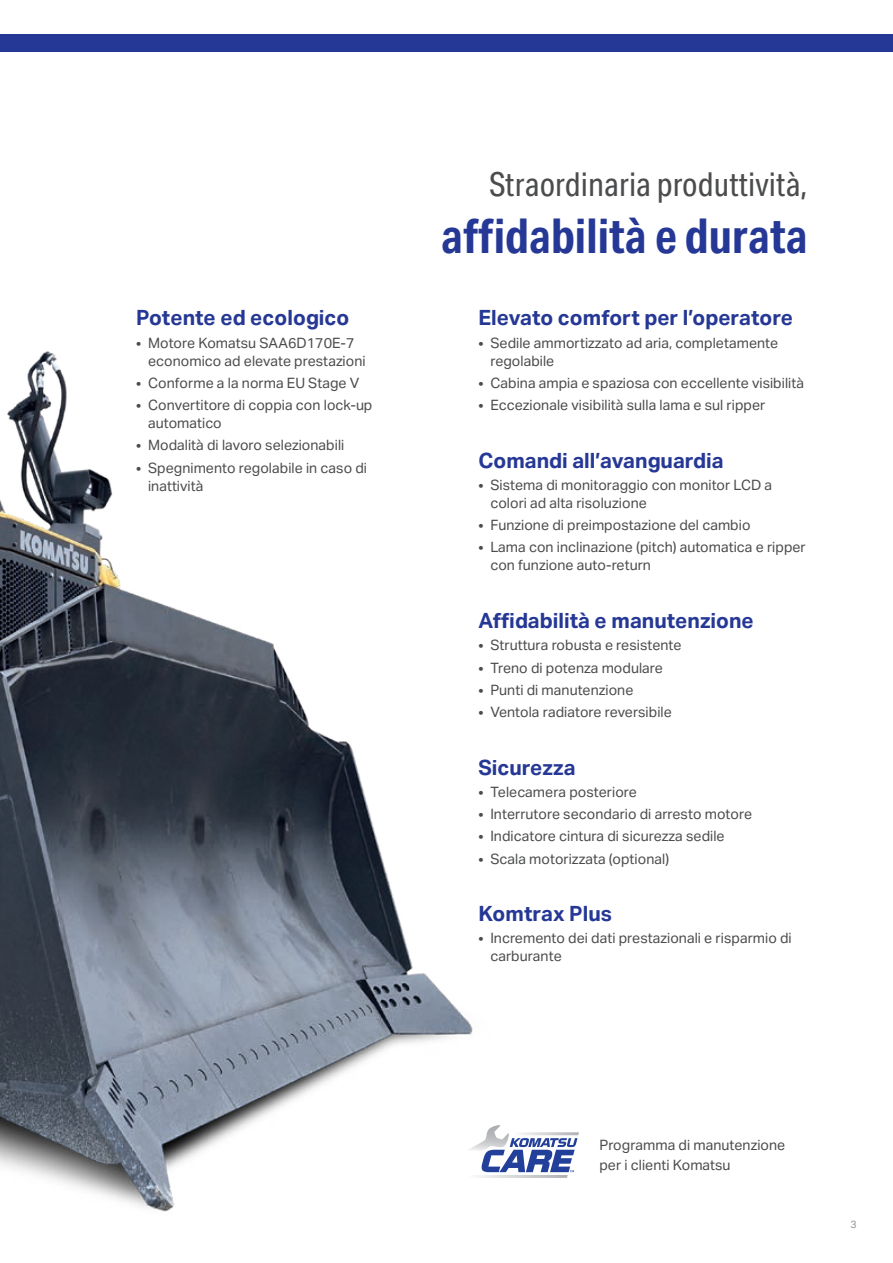
<style>
.page{position:relative;width:893px;height:1263px;background:#fff}
.page>*{position:absolute;margin:0;border:0;box-sizing:border-box;transform-origin:0 0}
.t1{font:700 48px "Aktiv Grotesk Cd";color:#263895}
.t2{font:33px "Aktiv Grotesk Cd";color:#4b4c4d}
.t3{font:700 21px "Aktiv Grotesk";color:#263895}
.t4{font:14.25px/18px "Aktiv Grotesk";color:#4b4c4d}
.t5{font:10.5px "Aktiv Grotesk";color:#939598}
</style>
<div class="page">
<svg style="left:497px;top:1125px;width:82px;height:53px"></svg>
<img style="left:0;top:351px;width:497px;height:861px">
<div style="left:0;top:34px;width:893px;height:17px;background:#263895"></div>
<h3 class="t3" style="left:136px;top:306px;width:215px">Potente ed ecologico</h3>
<p class="t4" style="left:148px;top:334px;width:219px;text-indent:-12px">• Motore Komatsu SAA6D170E-7 economico ad elevate prestazioni</p>
<p class="t4" style="left:136px;top:374px;width:225px">• Conforme a la norma EU Stage V</p>
<p class="t4" style="left:148px;top:396px;width:226px;text-indent:-12px">• Convertitore di coppia con lock-up automatico</p>
<p class="t4" style="left:136px;top:436px;width:210px">• Modalità di lavoro selezionabili</p>
<p class="t4" style="left:148px;top:459px;width:221px;text-indent:-12px">• Spegnimento regolabile in caso di inattività</p>
<h2 class="t2" style="left:489px;top:165px;width:320px">Straordinaria produttività,</h2>
<h1 class="t1" style="left:441px;top:208px;width:368px">affidabilità e durata</h1>
<h3 class="t3" style="left:478px;top:306px;width:316px">Elevato comfort per l’operatore</h3>
<p class="t4" style="left:490px;top:334px;width:289px;text-indent:-12px">• Sedile ammortizzato ad aria, completamente regolabile</p>
<p class="t4" style="left:478px;top:374px;width:327px">• Cabina ampia e spaziosa con eccellente visibilità</p>
<p class="t4" style="left:478px;top:396px;width:288px">• Eccezionale visibilità sulla lama e sul ripper</p>
<h3 class="t3" style="left:478px;top:448px;width:247px">Comandi all’avanguardia</h3>
<p class="t4" style="left:490px;top:476px;width:283px;text-indent:-12px">• Sistema di monitoraggio con monitor LCD a colori ad alta risoluzione</p>
<p class="t4" style="left:478px;top:516px;width:274px">• Funzione di preimpostazione del cambio</p>
<p class="t4" style="left:490px;top:539px;width:317px;text-indent:-12px">• Lama con inclinazione (pitch) automatica e ripper con funzione auto-return</p>
<h3 class="t3" style="left:478px;top:608px;width:277px">Affidabilità e manutenzione</h3>
<p class="t4" style="left:478px;top:636px;width:205px">• Struttura robusta e resistente</p>
<p class="t4" style="left:478px;top:659px;width:186px">• Treno di potenza modulare</p>
<p class="t4" style="left:478px;top:681px;width:157px">• Punti di manutenzione</p>
<p class="t4" style="left:478px;top:703px;width:195px">• Ventola radiatore reversibile</p>
<h3 class="t3" style="left:478px;top:755px;width:99px">Sicurezza</h3>
<p class="t4" style="left:478px;top:783px;width:160px">• Telecamera posteriore</p>
<p class="t4" style="left:478px;top:805px;width:275px">• Interrutore secondario di arresto motore</p>
<p class="t4" style="left:478px;top:827px;width:248px">• Indicatore cintura di sicurezza sedile</p>
<p class="t4" style="left:478px;top:850px;width:192px">• Scala motorizzata (optional)</p>
<h3 class="t3" style="left:478px;top:901px;width:135px">Komtrax Plus</h3>
<p class="t4" style="left:490px;top:929px;width:303px;text-indent:-12px">• Incremento dei dati prestazionali e risparmio di carburante</p>
<p class="t4" style="left:599px;top:1136px;width:187px;line-height:19.5px">Programma di manutenzione per i clienti Komatsu</p>
<p class="t5" style="left:850px;top:1218px;width:8px">3</p>
</div>
